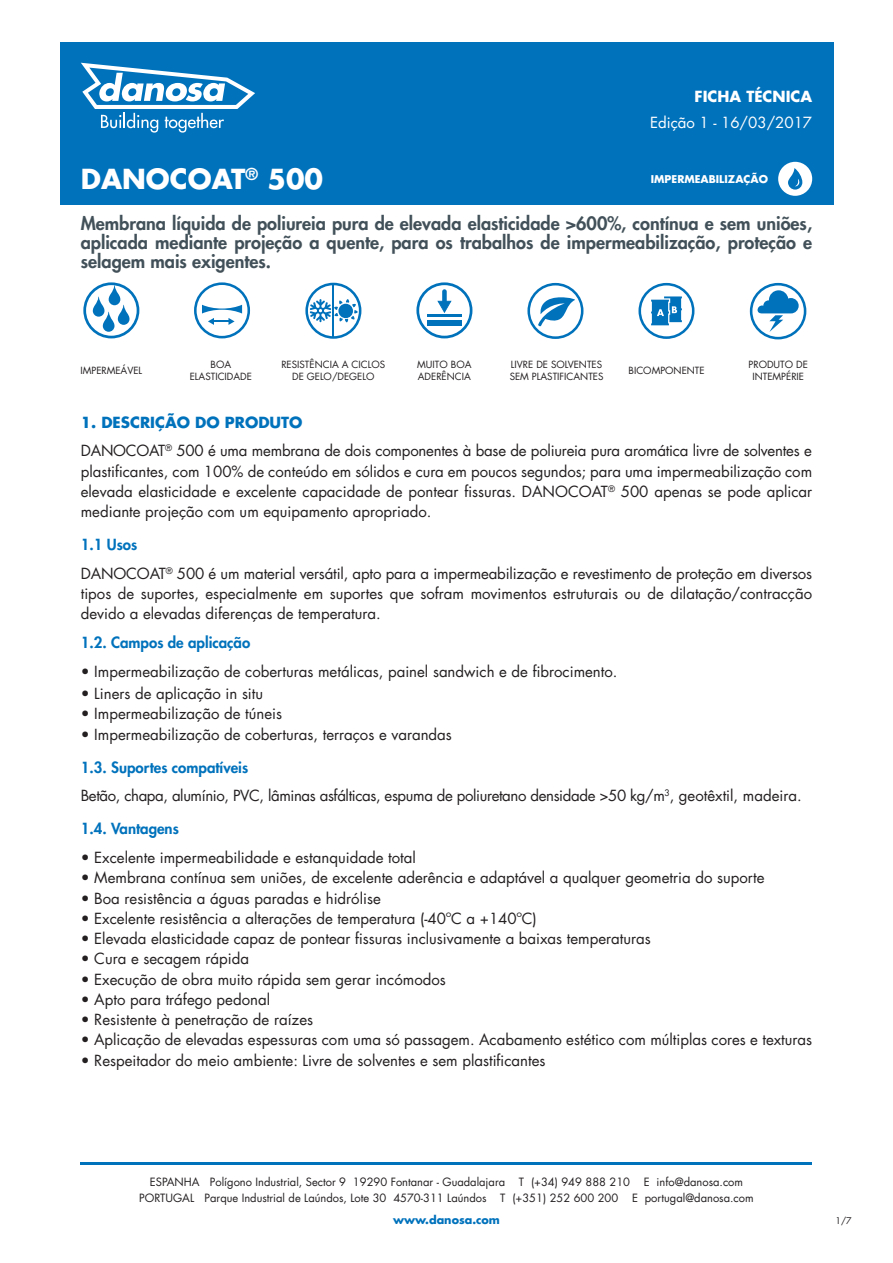
<style>
.page{position:relative;width:893px;height:1263px;background:#fff}
.page>*{position:absolute;margin:0;border:0;box-sizing:border-box;transform-origin:0 0}
.t1{font:700 27px "Futura AC";color:#fff}
.t2{font:800 18px/19px "Futura AC";color:#425159;text-align:justify}
.t3{font:15px/20.2px "Futura AC";color:#231f20}
.t4{font:15px/28.8px "Futura AC";letter-spacing:-.025em;color:#231f20}
.t5{font:800 15px "Futura AC";color:#0072bc}
.t6{font:15px "Futura AC";color:#fff}
.t7{font:700 15px "Futura AC";color:#fff}
.t8{font:11.1px/16.4px "Futura AC";color:#231f20;text-align:center}
.t9{font:700 11.1px "Futura AC";color:#0072bc}
.t10{font:700 10.5px "Futura AC";color:#fff}
.t11{font:9.75px/11.7px "Futura AC";color:#231f20;text-align:center}
.t12{font:9px "Futura AC";color:#231f20}
.s1{font-weight:700;color:#0072bc}
.s2{font-weight:800;color:#0072bc}
</style>
<div class="page">
<div style="left:60px;top:42px;width:773px;height:163px;background:#0072bc"></div>
<hr style="left:81px;top:1162px;width:731px;height:3px;background:#0072bc">
<svg style="left:81px;top:63px;width:174px;height:70px"></svg>
<svg style="left:778px;top:162px;width:34px;height:34px"></svg>
<svg style="left:83px;top:282px;width:56px;height:56px"></svg>
<svg style="left:194px;top:282px;width:56px;height:56px"></svg>
<svg style="left:416px;top:282px;width:56px;height:56px"></svg>
<svg style="left:305px;top:283px;width:56px;height:56px"></svg>
<div style="left:338px;top:304px;width:15px;height:14px;background:#0072bc;border-radius:50%"></div>
<hr style="left:332px;top:284px;width:1px;height:53px;background:#0072bc">
<svg style="left:527px;top:283px;width:56px;height:56px"></svg>
<svg style="left:638px;top:283px;width:56px;height:56px"></svg>
<svg style="left:750px;top:283px;width:56px;height:56px"></svg>
<p class="t7" style="left:694px;top:86px;width:119px">FICHA TÉCNICA</p>
<p class="t6" style="left:650px;top:113px;width:164px">Edição 1 - 16/03/2017</p>
<h1 class="t1" style="left:81px;top:161px;width:244px">DANOCOAT<sup>®</sup> 500</h1>
<p class="t10" style="left:651px;top:172px;width:119px">IMPERMEABILIZAÇÃO</p>
<p class="t2" style="left:81px;top:213px;width:733px">Membrana líquida de poliureia pura de elevada elasticidade &gt;600%, contínua e sem uniões, aplicada mediante projeção a quente, para os trabalhos de impermeabilização, proteção e selagem mais exigentes.</p>
<p class="t11" style="left:80px;top:365px;width:63px">IMPERMEÁVEL</p>
<p class="t11" style="left:281px;top:359px;width:105px">RESISTÊNCIA A CICLOS<br>DE GELO/DEGELO</p>
<p class="t11" style="left:510px;top:359px;width:95px;text-align:left">LIVRE DE SOLVENTES<br>SEM PLASTIFICANTES</p>
<p class="t11" style="left:417px;top:359px;width:56px;text-align:left">MUITO BOA<br>ADERÊNCIA</p>
<p class="t11" style="left:628px;top:365px;width:78px">BICOMPONENTE</p>
<p class="t11" style="left:190px;top:359px;width:64px">BOA<br>ELASTICIDADE</p>
<p class="t11" style="left:749px;top:359px;width:61px">PRODUTO DE<br>INTEMPÉRIE</p>
<p class="t3" style="left:81px;top:408px;width:733px;line-height:28.8px"><span class="s1">1. DESCRIÇÃO DO PRODUTO<br></span>DANOCOAT<sup>®</sup> 500 é uma membrana de dois componentes à base de poliureia pura aromática livre de solventes e</p>
<p class="t3" style="left:81px;top:461px;width:733px;text-align:justify">plastificantes, com 100% de conteúdo em sólidos e cura em poucos segundos; para uma impermeabilização com elevada elasticidade e excelente capacidade de pontear fissuras. DANOCOAT<sup>®</sup> 500 apenas se pode aplicar mediante projeção com um equipamento apropriado.</p>
<p class="t3" style="left:81px;top:530px;width:733px;line-height:28.8px"><span class="s2">1.1 Usos<br></span>DANOCOAT<sup>®</sup> 500 é um material versátil, apto para a impermeabilização e revestimento de proteção em diversos</p>
<p class="t3" style="left:81px;top:584px;width:733px">tipos de suportes, especialmente em suportes que sofram movimentos estruturais ou de dilatação/contracção devido a elevadas diferenças de temperatura.</p>
<p class="t5" style="left:81px;top:633px;width:171px">1.2. Campos de aplicação</p>
<p class="t3" style="left:81px;top:661px;width:538px">• Impermeabilização de coberturas metálicas, painel sandwich e de fibrocimento.</p>
<p class="t3" style="left:81px;top:683px;width:184px">• Liners de aplicação in situ</p>
<p class="t3" style="left:81px;top:704px;width:203px">• Impermeabilização de túneis</p>
<p class="t3" style="left:81px;top:724px;width:373px">• Impermeabilização de coberturas, terraços e varandas</p>
<p class="t4" style="left:81px;top:753px;width:722px"><span class="s2">1.3. Suportes compatíveis<br></span>Betão, chapa, alumínio, PVC, lâminas asfálticas, espuma de poliuretano densidade &gt;50 kg/m<sup>3</sup>, geotêxtil, madeira.</p>
<p class="t5" style="left:81px;top:819px;width:100px">1.4. Vantagens</p>
<p class="t3" style="left:81px;top:847px;width:336px">• Excelente impermeabilidade e estanquidade total</p>
<p class="t3" style="left:81px;top:868px;width:685px">• Membrana contínua sem uniões, de excelente aderência e adaptável a qualquer geometria do suporte</p>
<p class="t3" style="left:81px;top:888px;width:302px">• Boa resistência a águas paradas e hidrólise</p>
<p class="t3" style="left:81px;top:908px;width:458px">• Excelente resistência a alterações de temperatura (-40ºC a +140ºC)</p>
<p class="t3" style="left:81px;top:928px;width:572px">• Elevada elasticidade capaz de pontear fissuras inclusivamente a baixas temperaturas</p>
<p class="t3" style="left:81px;top:949px;width:170px">• Cura e secagem rápida</p>
<p class="t3" style="left:81px;top:969px;width:367px">• Execução de obra muito rápida sem gerar incómodos</p>
<p class="t3" style="left:81px;top:989px;width:191px">• Apto para tráfego pedonal</p>
<p class="t3" style="left:81px;top:1009px;width:234px">• Resistente à penetração de raízes</p>
<p class="t3" style="left:81px;top:1030px;width:733px">• Aplicação de elevadas espessuras com uma só passagem. Acabamento estético com múltiplas cores e texturas</p>
<p class="t3" style="left:81px;top:1050px;width:466px">• Respeitador do meio ambiente: Livre de solventes e sem plastificantes</p>
<p class="t8" style="left:139px;top:1174px;width:616px">ESPANHA Polígono Industrial, Sector 9 19290 Fontanar - Guadalajara T (+34) 949 888 210 E info@danosa.com<br>PORTUGAL Parque Industrial de Laúndos, Lote 30 4570-311 Laúndos T (+351) 252 600 200 E portugal@danosa.com</p>
<p class="t9" style="left:393px;top:1212px;width:108px">www.danosa.com</p>
<p class="t12" style="left:836px;top:1215px;width:18px">1/7</p>
</div>
